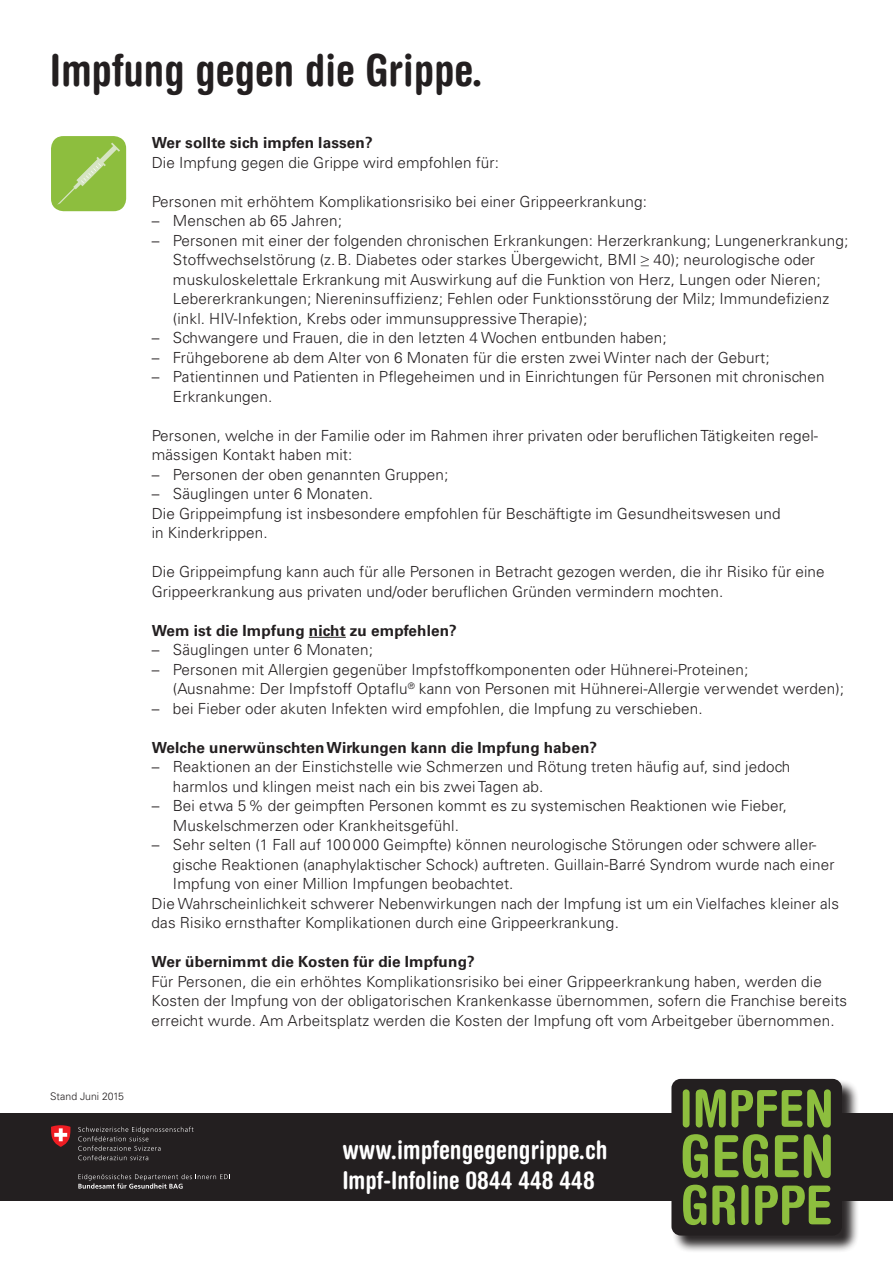
<style>
.page{position:relative;width:893px;height:1263px;background:#fff}
.page>*{position:absolute;margin:0;border:0;box-sizing:border-box;transform-origin:0 0}
.t1{font:700 condensed 44.1px "Helvetica Rounded";color:#231f20}
.t2{font:700 condensed 25.5px "Helvetica Rounded";color:#fff}
.t3{font:700 condensed 24.45px "Helvetica Rounded";color:#fff}
.t4{font:300 15.3px/19.5px "Univers LT";letter-spacing:.01em;color:#231f20}
.t5{font:700 15.3px "Univers LT";letter-spacing:.01em;color:#231f20}
.t6{font:300 10.5px "Univers LT";color:#231f20}
</style>
<div class="page">
<hr style="left:309px;top:637px;width:37px;height:1px;background:#231f20">
<div style="left:51px;top:136px;width:75px;height:75px;background:#8dbe3e;border-radius:13px"></div>
<svg style="left:57px;top:143px;width:63px;height:62px"></svg>
<div style="left:0;top:1113px;width:893px;height:88px;background:#231f20"></div>
<svg style="left:78px;top:1126px;width:116px;height:34px"></svg>
<svg style="left:78px;top:1174px;width:152px;height:15px"></svg>
<svg style="left:51px;top:1125px;width:20px;height:22px"></svg>
<div style="left:671px;top:1079px;width:188px;height:173px;background:#231f20;opacity:.96"></div>
<div style="left:671px;top:1079px;width:171px;height:156px;background:#231f20;border-radius:9px"></div>
<svg style="left:683px;top:1134px;width:25px;height:44px"></svg>
<svg style="left:715px;top:1134px;width:53px;height:44px"></svg>
<svg style="left:775px;top:1134px;width:56px;height:44px"></svg>
<svg style="left:683px;top:1184px;width:23px;height:41px"></svg>
<svg style="left:712px;top:1185px;width:23px;height:40px"></svg>
<div style="left:741px;top:1185px;width:8px;height:40px;background:#8dbe3e;border-radius:4px"></div>
<svg style="left:755px;top:1185px;width:76px;height:40px"></svg>
<div style="left:683px;top:1089px;width:7px;height:38px;background:#8dbe3e;border-radius:3px"></div>
<svg style="left:696px;top:1089px;width:30px;height:38px"></svg>
<svg style="left:732px;top:1089px;width:99px;height:38px"></svg>
<h1 class="t1" style="left:50px;top:43px;width:434px">Impfung gegen die Grippe.</h1>
<p class="t6" style="left:50px;top:1090px;width:75px">Stand Juni 2015</p>
<p class="t5" style="left:152px;top:134px;width:223px">Wer sollte sich impfen lassen?</p>
<p class="t4" style="left:152px;top:153px;width:349px">Die Impfung gegen die Grippe wird empfohlen für:</p>
<p class="t4" style="left:152px;top:192px;width:497px">Personen mit erhöhtem Komplikationsrisiko bei einer Grippeerkrankung:</p>
<p class="t4" style="left:152px;top:211px;width:192px">– Menschen ab 65 Jahren;</p>
<p class="t4" style="left:173px;top:231px;width:677px;text-indent:-21px">– Personen mit einer der folgenden chronischen Erkrankungen: Herzerkrankung; Lungenerkrankung; Stoffwechselstörung (z.B. Diabetes oder starkes Übergewicht, BMI ≥ 40); neurologische oder muskuloskelettale Erkrankung mit Auswirkung auf die Funktion von Herz, Lungen oder Nieren; Lebererkrankungen; Niereninsuffizienz; Fehlen oder Funktionsstörung der Milz; Immundefizienz (inkl. HIV-Infektion, Krebs oder immunsuppressive Therapie);</p>
<p class="t4" style="left:152px;top:328px;width:517px">– Schwangere und Frauen, die in den letzten 4 Wochen entbunden haben;</p>
<p class="t4" style="left:152px;top:348px;width:619px">– Frühgeborene ab dem Alter von 6 Monaten für die ersten zwei Winter nach der Geburt;</p>
<p class="t4" style="left:173px;top:367px;width:653px;text-indent:-21px">– Patientinnen und Patienten in Pflegeheimen und in Einrichtungen für Personen mit chronischen<br>Erkrankungen.</p>
<p class="t4" style="left:152px;top:426px;width:668px">Personen, welche in der Familie oder im Rahmen ihrer privaten oder beruflichen Tätigkeiten regel&shy;mässigen Kontakt haben mit:</p>
<p class="t4" style="left:152px;top:465px;width:298px">– Personen der oben genannten Gruppen;</p>
<p class="t4" style="left:152px;top:484px;width:630px">– Säuglingen unter 6 Monaten.<br>Die Grippeimpfung ist insbesondere empfohlen für Beschäftigte im Gesundheitswesen und in Kinderkrippen.</p>
<p class="t4" style="left:152px;top:562px;width:675px">Die Grippeimpfung kann auch für alle Personen in Betracht gezogen werden, die ihr Risiko für eine<br>Grippeerkrankung aus privaten und/oder beruflichen Gründen vermindern mochten.</p>
<p class="t5" style="left:152px;top:621px;width:307px">Wem ist die Impfung nicht zu empfehlen?</p>
<p class="t4" style="left:152px;top:640px;width:223px">– Säuglingen unter 6 Monaten;</p>
<p class="t4" style="left:173px;top:660px;width:673px;text-indent:-21px">– Personen mit Allergien gegenüber Impfstoffkomponenten oder Hühnerei-Proteinen;<br>(Ausnahme: Der Impfstoff Optaflu<sup>®</sup> kann von Personen mit Hühnerei-Allergie verwendet werden);</p>
<p class="t4" style="left:152px;top:699px;width:552px">– bei Fieber oder akuten Infekten wird empfohlen, die Impfung zu verschieben.</p>
<p class="t5" style="left:152px;top:738px;width:447px">Welche unerwünschten Wirkungen kann die Impfung haben?</p>
<p class="t4" style="left:173px;top:757px;width:619px;text-indent:-21px">– Reaktionen an der Einstichstelle wie Schmerzen und Rötung treten häufig auf, sind jedoch harmlos und klingen meist nach ein bis zwei Tagen ab.</p>
<p class="t4" style="left:173px;top:796px;width:616px;text-indent:-21px">– Bei etwa 5% der geimpften Personen kommt es zu systemischen Reaktionen wie Fieber,<br>Muskelschmerzen oder Krankheitsgefühl.</p>
<p class="t4" style="left:152px;top:835px;width:666px">– Sehr selten (1 Fall auf 100 000 Geimpfte) können neurologische Störungen oder schwere aller-</p>
<p class="t4" style="left:173px;top:855px;width:663px">gische Reaktionen (anaphylaktischer Schock) auftreten. Guillain-Barré Syndrom wurde nach einer</p>
<p class="t4" style="left:173px;top:874px;width:342px">Impfung von einer Million Impfungen beobachtet.</p>
<p class="t4" style="left:152px;top:894px;width:689px">Die Wahrscheinlichkeit schwerer Nebenwirkungen nach der Impfung ist um ein Vielfaches kleiner als</p>
<p class="t4" style="left:152px;top:913px;width:469px">das Risiko ernsthafter Komplikationen durch eine Grippeerkrankung.</p>
<p class="t5" style="left:152px;top:953px;width:325px">Wer übernimmt die Kosten für die Impfung?</p>
<p class="t4" style="left:152px;top:972px;width:697px">Für Personen, die ein erhöhtes Komplikationsrisiko bei einer Grippeerkrankung haben, werden die<br>Kosten der Impfung von der obligatorischen Krankenkasse übernommen, sofern die Franchise bereits erreicht wurde. Am Arbeitsplatz werden die Kosten der Impfung oft vom Arbeitgeber übernommen.</p>
<h2 class="t2" style="left:342px;top:1134px;width:267px">www.impfengegengrippe.ch</h2>
<h3 class="t3" style="left:342px;top:1165px;width:254px">Impf-Infoline 0844 448 448</h3>
</div>
